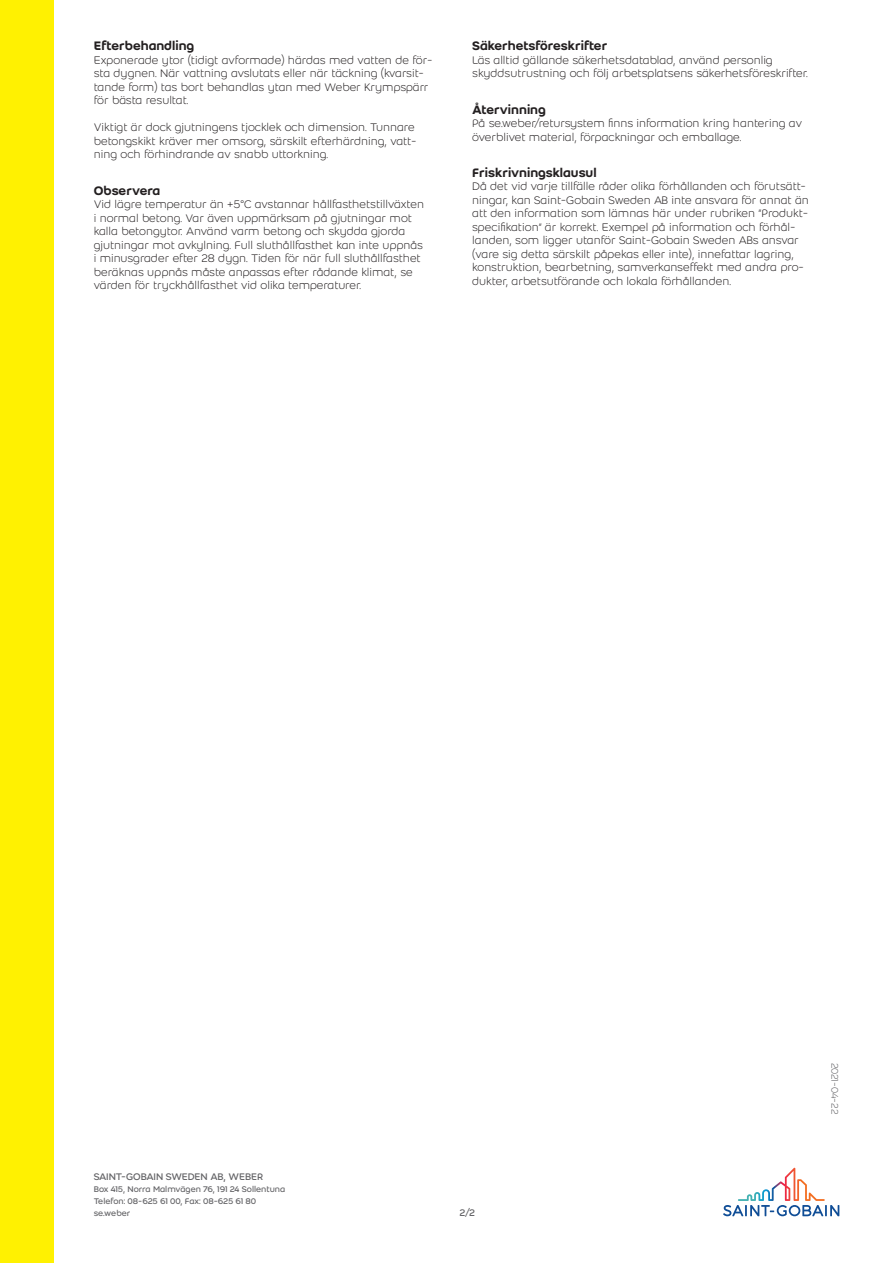
<style>
.page{position:relative;width:893px;height:1263px;background:#fff}
.page>*{position:absolute;margin:0;border:0;box-sizing:border-box;transform-origin:0 0}
.Second_header{font:500 13.5px "Weber";color:#231f20}
.Body_text{font:300 12px/13.5px "Weber";color:#231f20}
.t1{font:10.5px "Weber";letter-spacing:-.01em;color:#636366}
.Last_modification_da{font:300 10.5px "Weber";letter-spacing:-.01em;color:#636366}
.t2{font:9px/12px "Weber";letter-spacing:-.005em;color:#636366}
</style>
<div class="page">
<div style="left:0;top:0;width:54px;height:1263px;background:#fff101"></div>
<svg style="left:723px;top:1168px;width:116px;height:48px"></svg>
<p class="Second_header" style="left:94px;top:36px;width:102px">Efterbehandling</p>
<p class="Body_text" style="left:94px;top:53px;width:340px">Exponerade ytor (tidigt avformade) härdas med vatten de för&shy;sta dygnen. När vattning avslutats eller när täckning (kvarsit&shy;tande form) tas bort behandlas ytan med Weber Krympspärr för bästa resultat.</p>
<p class="Body_text" style="left:94px;top:120px;width:324px">Viktigt är dock gjutningens tjocklek och dimension. Tunnare betongskikt kräver mer omsorg, särskilt efterhärdning, vatt&shy;ning och förhindrande av snabb uttorkning.</p>
<p class="Second_header" style="left:94px;top:180px;width:68px">Observera</p>
<p class="Body_text" style="left:94px;top:197px;width:332px">Vid lägre temperatur än +5°C avstannar hållfasthetstillväxten i normal betong. Var även uppmärksam på gjutningar mot kalla betongytor. Använd varm betong och skydda gjorda gjutningar mot avkylning. Full sluthållfasthet kan inte uppnås i minusgrader efter 28 dygn. Tiden för när full sluthållfasthet beräknas uppnås måste anpassas efter rådande klimat, se värden för tryckhållfasthet vid olika temperaturer.</p>
<p class="Second_header" style="left:472px;top:36px;width:137px">Säkerhetsföreskrifter</p>
<p class="Body_text" style="left:472px;top:53px;width:337px">Läs alltid gällande säkerhetsdatablad, använd personlig skyddsutrustning och följ arbetsplatsens säkerhetsföreskrifter.</p>
<p class="Second_header" style="left:472px;top:99px;width:75px">Återvinning</p>
<p class="Body_text" style="left:472px;top:116px;width:331px">På se.weber/retursystem finns information kring hantering av överblivet material, förpackningar och emballage.</p>
<p class="Second_header" style="left:472px;top:163px;width:126px">Friskrivningsklausul</p>
<p class="Body_text" style="left:472px;top:179px;width:338px">Då det vid varje tillfälle råder olika förhållanden och förutsätt&shy;ningar, kan Saint-Gobain Sweden AB inte ansvara för annat än att den information som lämnas här under rubriken ”Produkt&shy;specifikation” är korrekt. Exempel på information och förhål&shy;landen, som ligger utanför Saint-Gobain Sweden ABs ansvar (vare sig detta särskilt påpekas eller inte), innefattar lagring, konstruktion, bearbetning, samverkanseffekt med andra pro&shy;dukter, arbetsutförande och lokala förhållanden.</p>
<p class="t1" style="left:94px;top:1169px;width:171px">SAINT-GOBAIN SWEDEN AB, WEBER</p>
<p class="t2" style="left:94px;top:1183px;width:193px">Box 415, Norra Malmvägen 76, 191 24 Sollentuna<br>Telefon: 08-625 61 00, Fax: 08-625 61 80 se.weber</p>
<p class="t1" style="left:459px;top:1205px;width:17px">2/2</p>
<p class="Last_modification_da" style="left:842px;top:1063px;width:53px;rotate:90deg">2021-04-22</p>
</div>
